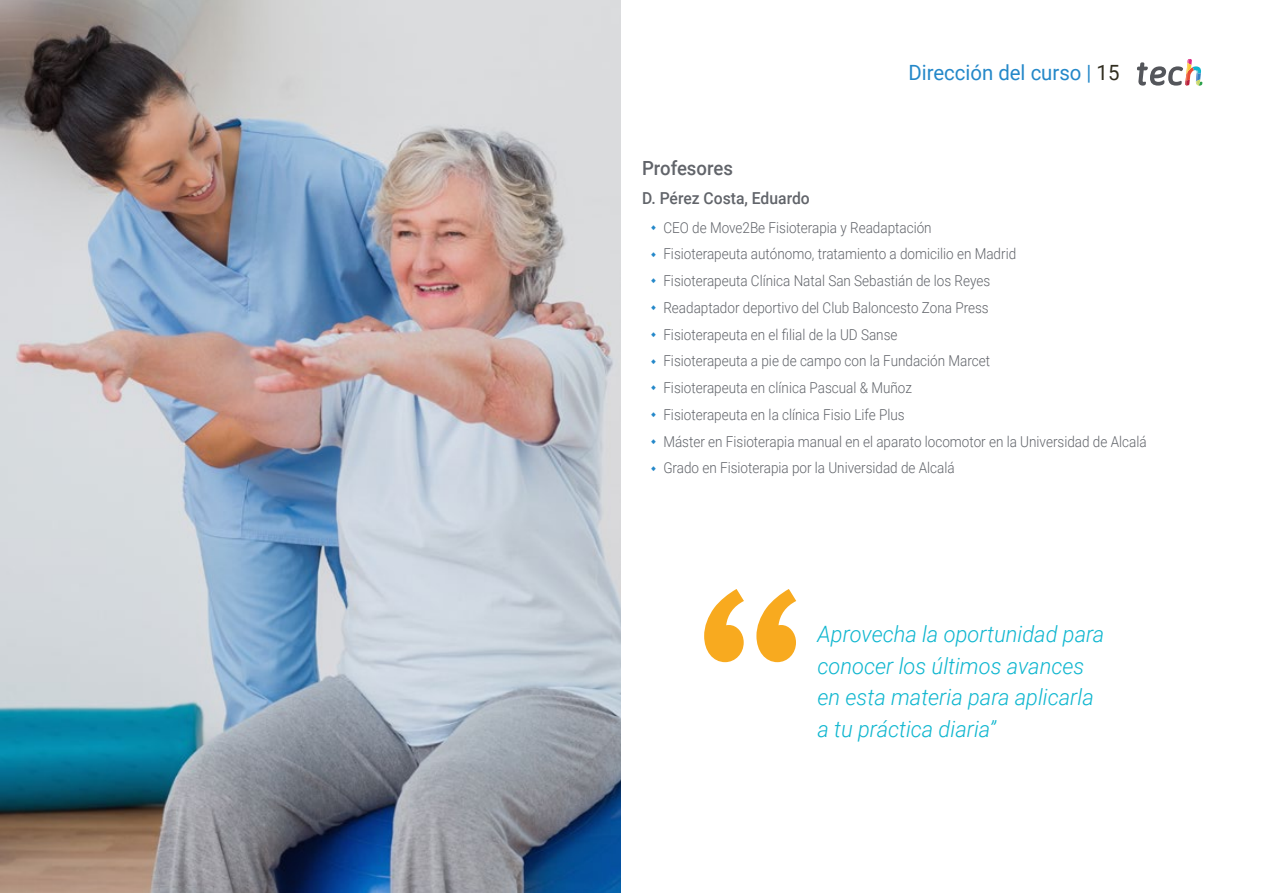
<style>
.page{position:relative;width:1263px;height:893px;background:#fff}
.page>*{position:absolute;margin:0;border:0;box-sizing:border-box;transform-origin:0 0}
.t1{font:italic 300 22.5px/31.5px "Roboto";color:#0fb6cf}
.t2{font:21px "Roboto";color:#2488c9}
.t3{font:500 19.5px "Roboto";color:#61646a;scale:.95 1}
.t4{font:500 16.5px "Roboto";color:#61646a;scale:.95 1}
.t5{font:300 15px/26.7px "Roboto";color:#61646a;scale:.9 1}
.s1{color:#312e20}
</style>
<div class="page">
<img style="left:0;top:0;width:621px;height:893px">
<svg style="left:1137px;top:59px;width:65px;height:27px"></svg>
<svg style="left:704px;top:589px;width:92px;height:73px"></svg>
<h3 class="t3" style="left:642px;top:154px;width:97px">Profesores</h3>
<h2 class="t2" style="left:908px;top:57px;width:213px">Dirección del curso | <span class="s1">15</span></h2>
<p class="t4" style="left:642px;top:186px;width:178px">D. Pérez Costa, Eduardo</p>
<p class="t5" style="left:663px;top:213px;width:538px">CEO de Move2Be Fisioterapia y Readaptación<br>Fisioterapeuta autónomo, tratamiento a domicilio en Madrid<br>Fisioterapeuta Clínica Natal San Sebastián de los Reyes<br>Readaptador deportivo del Club Baloncesto Zona Press<br>Fisioterapeuta en el filial de la UD Sanse<br>Fisioterapeuta a pie de campo con la Fundación Marcet<br>Fisioterapeuta en clínica Pascual &amp; Muñoz<br>Fisioterapeuta en la clínica Fisio Life Plus<br>Máster en Fisioterapia manual en el aparato locomotor en la Universidad de Alcalá Grado en Fisioterapia por la Universidad de Alcalá</p>
<h1 class="t1" style="left:817px;top:618px;width:288px">Aprovecha la oportunidad para conocer los últimos avances en esta materia para aplicarla a tu práctica diaria”</h1>
</div>
